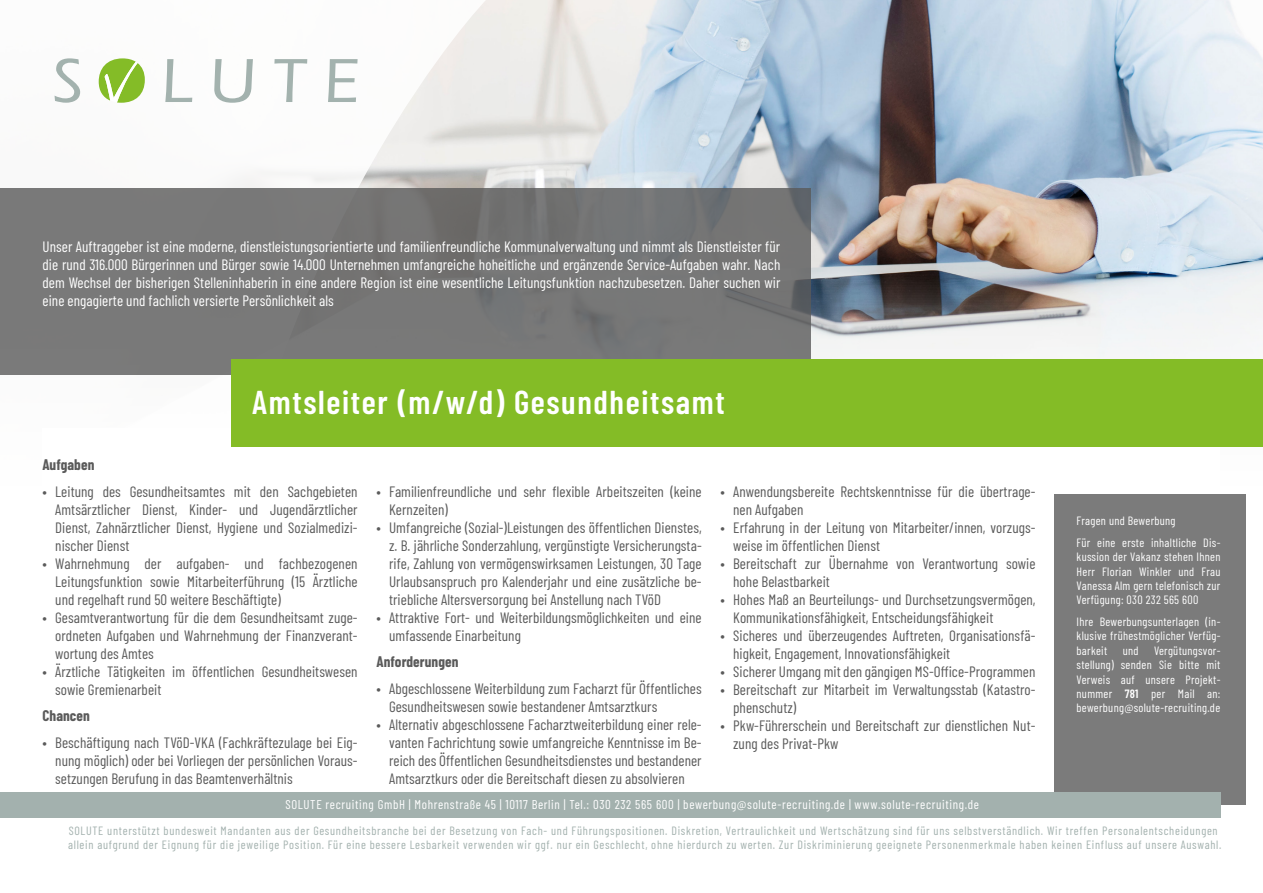
<style>
.page{position:relative;width:1263px;height:893px;background:#fff}
.page>*{position:absolute;margin:0;border:0;box-sizing:border-box;transform-origin:0 0}
.t1{font:600 33px "Barlow Condensed";letter-spacing:.05em;color:#fff}
.t2{font:15px/18px "Barlow Condensed";letter-spacing:.005em;color:#5a5a5a}
.t3{font:15px/18px "Barlow Condensed";letter-spacing:.005em;color:#fff;text-align:justify}
.t4{font:700 15px "Barlow Condensed";letter-spacing:.005em;color:#5a5a5a}
.t5{font:12.75px "Barlow Condensed";letter-spacing:.05em;color:#fff}
.t6{font:12px/14.4px "Barlow Condensed";letter-spacing:.06em;color:#a3b1ae}
.t7{font:12px/14.4px "Barlow Condensed";letter-spacing:.025em;color:#fff;text-align:justify}
.s1{font-weight:600}
</style>
<div class="page">
<img style="left:486px;top:0;width:776px;height:235px">
<svg style="left:0;top:0;width:486px;height:189px"></svg>
<img style="left:231px;top:235px;width:1032px;height:583px">
<div style="left:43px;top:428px;width:1177px;height:465px;background:#fff"></div>
<div style="left:0;top:189px;width:810px;height:186px;background:#787878"></div>
<div style="left:1054px;top:494px;width:192px;height:311px;background:#7b7b7b"></div>
<div style="left:232px;top:359px;width:1031px;height:87px;background:#84bc26"></div>
<div style="left:0;top:792px;width:1220px;height:26px;background:#a3b1ae"></div>
<svg style="left:165px;top:59px;width:193px;height:44px"></svg>
<svg style="left:99px;top:58px;width:46px;height:45px"></svg>
<svg style="left:55px;top:58px;width:25px;height:45px"></svg>
<p class="t3" style="left:43px;top:237px;width:739px">Unser Auftraggeber ist eine moderne, dienstleistungsorientierte und familienfreundliche Kommunalverwaltung und nimmt als Dienstleister für die rund 316.000 Bürgerinnen und Bürger sowie 14.000 Unternehmen umfangreiche hoheitliche und ergänzende Service-Aufgaben wahr. Nach dem Wechsel der bisherigen Stelleninhaberin in eine andere Region ist eine wesentliche Leitungsfunktion nachzubesetzen. Daher suchen wir eine engagierte und fachlich versierte Persönlichkeit als</p>
<h1 class="t1" style="left:252px;top:378px;width:474px">Amtsleiter (m/w/d) Gesundheitsamt</h1>
<p class="t4" style="left:43px;top:454px;width:53px">Aufgaben</p>
<p class="t2" style="left:55px;top:481px;width:304px;text-align:justify;text-indent:-13px">• Leitung des Gesundheitsamtes mit den Sachgebieten Amtsärztlicher Dienst, Kinder- und Jugendärztlicher Dienst, Zahnärztlicher Dienst, Hygiene und Sozialmedizi&shy;nischer Dienst</p>
<p class="t2" style="left:55px;top:553px;width:304px;text-align:justify;text-indent:-13px">• Wahrnehmung der aufgaben- und fachbezogenen Leitungsfunktion sowie Mitarbeiterführung (15 Ärztliche und regelhaft rund 50 weitere Beschäftigte)</p>
<p class="t2" style="left:55px;top:607px;width:304px;text-align:justify;text-indent:-13px">• Gesamtverantwortung für die dem Gesundheitsamt zuge&shy;ordneten Aufgaben und Wahrnehmung der Finanzverant&shy;wortung des Amtes</p>
<p class="t2" style="left:55px;top:661px;width:304px;text-indent:-13px">• Ärztliche Tätigkeiten im öffentlichen Gesundheitswesen sowie Gremienarbeit</p>
<p class="t4" style="left:43px;top:705px;width:49px">Chancen</p>
<p class="t2" style="left:55px;top:732px;width:304px;text-align:justify;text-indent:-13px">• Beschäftigung nach TVöD-VKA (Fachkräftezulage bei Eig&shy;nung möglich) oder bei Vorliegen der persönlichen Voraus&shy;setzungen Berufung in das Beamtenverhältnis</p>
<p class="t2" style="left:389px;top:481px;width:314px;text-indent:-13px">• Familienfreundliche und sehr flexible Arbeitszeiten (keine<br>Kernzeiten)</p>
<p class="t2" style="left:389px;top:517px;width:314px;text-align:justify;text-indent:-13px">• Umfangreiche (Sozial-)Leistungen des öffentlichen Dienstes, z. B. jährliche Sonderzahlung, vergünstigte Versicherungsta&shy;rife, Zahlung von vermögenswirksamen Leistungen, 30 Tage Urlaubsanspruch pro Kalenderjahr und eine zusätzliche be&shy;triebliche Altersversorgung bei Anstellung nach TVöD</p>
<p class="t2" style="left:389px;top:607px;width:314px;text-indent:-13px">• Attraktive Fort- und Weiterbildungsmöglichkeiten und eine umfassende Einarbeitung</p>
<p class="t4" style="left:376px;top:651px;width:84px">Anforderungen</p>
<p class="t2" style="left:389px;top:678px;width:314px;text-indent:-13px">• Abgeschlossene Weiterbildung zum Facharzt für Öffentliches<br>Gesundheitswesen sowie bestandener Amtsarztkurs</p>
<p class="t2" style="left:389px;top:714px;width:314px;text-align:justify;text-indent:-13px">• Alternativ abgeschlossene Facharztweiterbildung einer rele&shy;vanten Fachrichtung sowie umfangreiche Kenntnisse im Be&shy;reich des Öffentlichen Gesundheitsdienstes und bestandener Amtsarztkurs oder die Bereitschaft diesen zu absolvieren</p>
<p class="t2" style="left:733px;top:481px;width:304px;text-indent:-13px">• Anwendungsbereite Rechtskenntnisse für die übertrage&shy;nen Aufgaben</p>
<p class="t2" style="left:733px;top:517px;width:304px;text-indent:-13px">• Erfahrung in der Leitung von Mitarbeiter/innen, vorzugs&shy;weise im öffentlichen Dienst</p>
<p class="t2" style="left:733px;top:553px;width:304px;text-indent:-13px">• Bereitschaft zur Übernahme von Verantwortung sowie hohe Belastbarkeit</p>
<p class="t2" style="left:733px;top:589px;width:304px;text-indent:-13px">• Hohes Maß an Beurteilungs- und Durchsetzungsvermögen,<br>Kommunikationsfähigkeit, Entscheidungsfähigkeit</p>
<p class="t2" style="left:733px;top:625px;width:304px;text-indent:-13px">• Sicheres und überzeugendes Auftreten, Organisationsfä&shy;higkeit, Engagement, Innovationsfähigkeit</p>
<p class="t2" style="left:720px;top:661px;width:317px">• Sicherer Umgang mit den gängigen MS-Office-Programmen</p>
<p class="t2" style="left:733px;top:679px;width:304px;text-indent:-13px">• Bereitschaft zur Mitarbeit im Verwaltungsstab (Katastro&shy;phenschutz)</p>
<p class="t2" style="left:733px;top:715px;width:304px;text-indent:-13px">• Pkw-Führerschein und Bereitschaft zur dienstlichen Nut&shy;zung des Privat-Pkw</p>
<p class="t5" style="left:286px;top:795px;width:695px">SOLUTE recruiting GmbH | Mohrenstraße 45 | 10117 Berlin | Tel.: 030 232 565 600 | bewerbung@solute-recruiting.de | www.solute-recruiting.de</p>
<p class="t7" style="left:1076px;top:509px;width:145px;line-height:21.6px">Fragen und Bewerbung<br>Für eine erste inhaltliche Dis-</p>
<p class="t7" style="left:1076px;top:549px;width:145px">kussion der Vakanz stehen Ihnen Herr Florian Winkler und Frau Vanessa Alm gern telefonisch zur Verfügung: 030 232 565 600</p>
<p class="t7" style="left:1076px;top:613px;width:145px">Ihre Bewerbungsunterlagen (in&shy;klusive frühestmöglicher Verfüg&shy;barkeit</p>
<p class="t7" style="left:1076px;top:642px;width:145px;text-indent:77px">Vergütungsvor&shy;stellung) senden Sie bitte mit Verweis auf unsere Projekt&shy;nummer <span class="s1">781</span> per Mail an: bewerbung@solute-recruiting.de</p>
<p class="t7" style="left:1123px;top:642px;width:17px">und</p>
<p class="t6" style="left:68px;top:822px;width:1155px">SOLUTE unterstützt bundesweit Mandanten aus der Gesundheitsbranche bei der Besetzung von Fach- und Führungspositionen. Diskretion, Vertraulichkeit und Wertschätzung sind für uns selbstverständlich. Wir treffen Personalentscheidungen allein aufgrund der Eignung für die jeweilige Position. Für eine bessere Lesbarkeit verwenden wir ggf. nur ein Geschlecht, ohne hierdurch zu werten. Zur Diskriminierung geeignete Personenmerkmale haben keinen Einfluss auf unsere Auswahl.</p>
</div>
